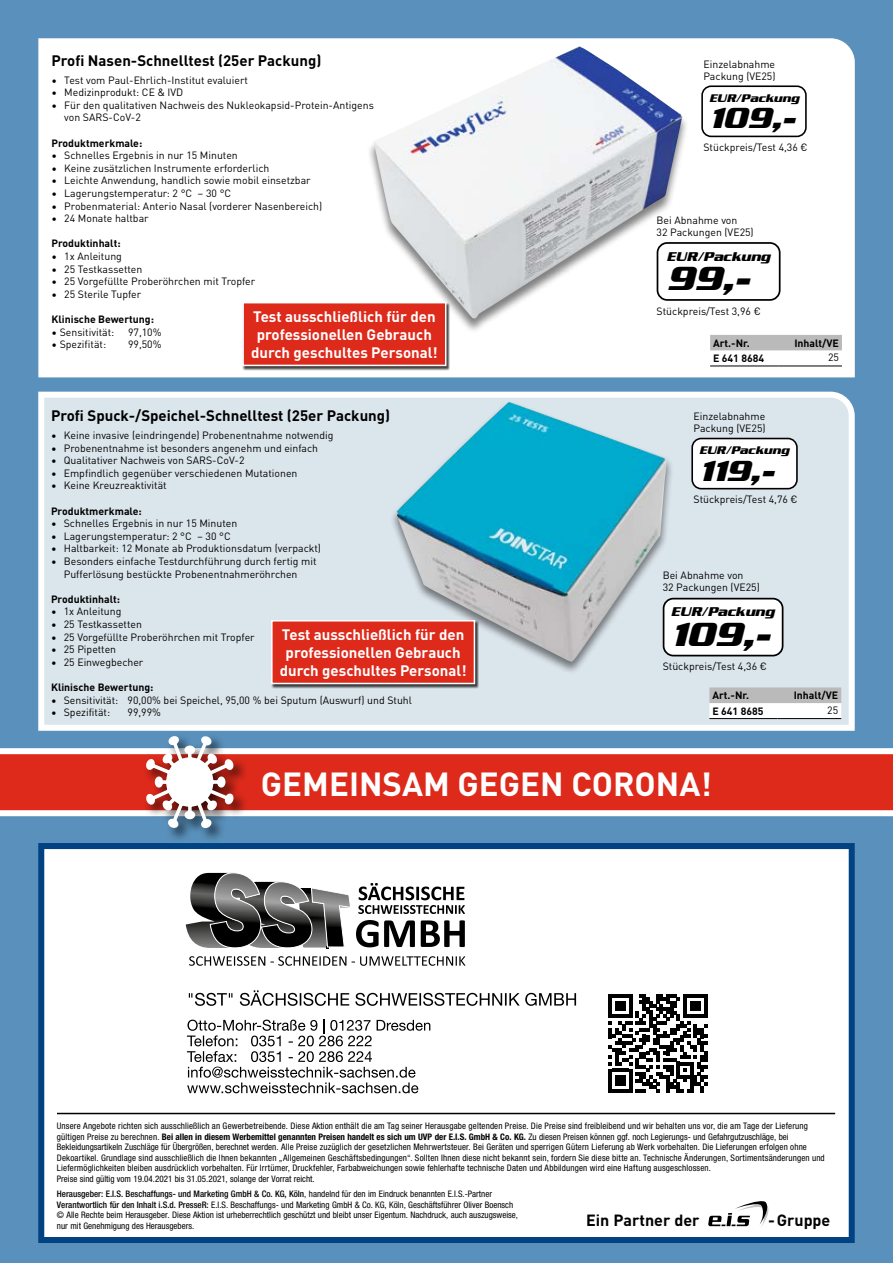
<style>
.page{position:relative;width:893px;height:1263px;background:#5991bc}
.page>*{position:absolute;margin:0;border:0;box-sizing:border-box;transform-origin:0 0}
.t1{font:italic 700 36.15px "Serpentine Sans ICG";color:#000}
.t2{font:700 33px "DIN";color:#fff}
.t3{font:italic 700 31.5px "Serpentine Sans ICG";color:#000}
.t4{font:700 16.05px "DIN";color:#000}
.t5{font:700 15px/18px "DIN";color:#fff;text-align:center}
.t6{font:700 15px "DIN";color:#000}
.t7{font:italic 700 13.8px "Serpentine Sans ICG";color:#000}
.t8{font:italic 700 12px "Serpentine Sans ICG";color:#000}
.t9{font:10.5px/12px "DINOT";color:#000}
.t10{font:700 10.5px "DIN";color:#000}
.t11{font:condensed 9px/10.5px "Helvetica Neue";letter-spacing:.015em;color:#000}
.s1{font-weight:700}
.s2{font-weight:500}
</style>
<div class="page">
<div style="left:38px;top:843px;width:817px;height:400px;background:#fff;border:6px solid #004282"></div>
<svg style="left:0;top:748px;width:893px;height:68px;background:#e24f43"></svg>
<div style="left:144px;top:734px;width:104px;height:109px;background:#000;opacity:.75"></div>
<svg style="left:144px;top:734px;width:91px;height:96px"></svg>
<hr style="left:57px;top:1113px;width:778px;height:1px;background:#000">
<svg style="left:708px;top:1201px;width:61px;height:26px"></svg>
<div style="left:38px;top:38px;width:817px;height:340px;background:#fff"></div>
<svg style="left:38px;top:391px;width:817px;height:340px;background:#dce6ec"></svg>
<svg style="left:710px;top:335px;width:132px;height:31px;background:#d8d8d8"></svg>
<hr style="left:710px;top:366px;width:68px;height:1px;background:#000">
<hr style="left:778px;top:366px;width:64px;height:1px;background:#000">
<div style="left:692px;top:438px;width:105px;height:51px;background:#fff;border-radius:9px"></div>
<div style="left:691px;top:438px;width:107px;height:51px;border:2px solid #000;border-radius:9px"></div>
<div style="left:367px;top:47px;width:323px;height:286px;background:#fff"></div>
<img style="left:373px;top:46px;width:309px;height:273px">
<div style="left:702px;top:86px;width:104px;height:50px;background:#fff;border-radius:9px"></div>
<div style="left:701px;top:85px;width:106px;height:52px;border:2px solid #000;border-radius:9px"></div>
<div style="left:657px;top:243px;width:123px;height:57px;background:#fff;border-radius:10px"></div>
<div style="left:657px;top:242px;width:123px;height:59px;border:2px solid #000;border-radius:10px"></div>
<div style="left:242px;top:302px;width:208px;height:68px;background:#000;opacity:.75"></div>
<div style="left:243px;top:303px;width:203px;height:62px;background:#dd2a1b"></div>
<div style="left:242px;top:302px;width:204px;height:64px;border:2px solid #fff"></div>
<div style="left:390px;top:400px;width:284px;height:275px;background:#000;opacity:.5"></div>
<img style="left:397px;top:402px;width:270px;height:260px">
<svg style="left:709px;top:687px;width:132px;height:31px;background:#dbdbdc"></svg>
<hr style="left:709px;top:718px;width:68px;height:1px;background:#000">
<hr style="left:777px;top:718px;width:64px;height:1px;background:#000">
<div style="left:664px;top:599px;width:119px;height:57px;background:#fff;border-radius:10px"></div>
<div style="left:663px;top:598px;width:120px;height:58px;border:2px solid #000;border-radius:10px"></div>
<div style="left:271px;top:620px;width:208px;height:68px;background:#000;opacity:.75"></div>
<div style="left:272px;top:621px;width:202px;height:62px;background:#dd2a1b"></div>
<div style="left:271px;top:620px;width:204px;height:64px;border:2px solid #fff"></div>
<svg style="left:187px;top:1019px;width:243px;height:74px"></svg>
<svg style="left:189px;top:990px;width:387px;height:16px"></svg>
<img style="left:186px;top:873px;width:23px;height:75px">
<svg style="left:209px;top:872px;width:256px;height:77px"></svg>
<svg style="left:189px;top:956px;width:276px;height:10px"></svg>
<svg style="left:609px;top:994px;width:98px;height:98px"></svg>
<h3 class="t6" style="left:52px;top:50px;width:271px">Profi Nasen-Schnelltest (25er Packung)</h3>
<p class="t9" style="left:52px;top:73px;width:198px">• Test vom Paul-Ehrlich-Institut evaluiert</p>
<p class="t9" style="left:52px;top:85px;width:133px">• Medizinprodukt: CE &amp; IVD</p>
<p class="t9" style="left:64px;top:98px;width:311px;line-height:12.6px;text-indent:-13px">• Für den qualitativen Nachweis des Nukleokapsid-Protein-Antigens von SARS-CoV-2</p>
<p class="t10" style="left:52px;top:136px;width:92px">Produktmerkmale:</p>
<p class="t9" style="left:52px;top:148px;width:188px">• Schnelles Ergebnis in nur 15 Minuten</p>
<p class="t9" style="left:52px;top:161px;width:219px">• Keine zusätzlichen Instrumente erforderlich</p>
<p class="t9" style="left:52px;top:174px;width:261px">• Leichte Anwendung, handlich sowie mobil einsetzbar</p>
<p class="t9" style="left:52px;top:186px;width:181px">• Lagerungstemperatur: 2 °C – 30 °C</p>
<p class="t9" style="left:52px;top:199px;width:272px">• Probenmaterial: Anterio Nasal (vorderer Nasenbereich)</p>
<p class="t9" style="left:52px;top:211px;width:99px">• 24 Monate haltbar</p>
<p class="t10" style="left:52px;top:237px;width:71px">Produktinhalt:</p>
<p class="t9" style="left:52px;top:249px;width:72px">• 1x Anleitung</p>
<p class="t9" style="left:52px;top:262px;width:92px">• 25 Testkassetten</p>
<p class="t9" style="left:52px;top:274px;width:205px">• 25 Vorgefüllte Proberöhrchen mit Tropfer</p>
<p class="t9" style="left:52px;top:287px;width:91px">• 25 Sterile Tupfer</p>
<p class="t10" style="left:52px;top:312px;width:104px">Klinische Bewertung:</p>
<p class="t9" style="left:52px;top:325px;width:64px">• Sensitivität:</p>
<p class="t9" style="left:128px;top:325px;width:35px">97,10%</p>
<p class="t9" style="left:52px;top:337px;width:56px">• Spezifität:</p>
<p class="t9" style="left:128px;top:337px;width:35px">99,50%</p>
<h3 class="t5" style="left:251px;top:307px;width:188px">Test ausschließlich für den professionellen Gebrauch durch geschultes Personal!</h3>
<h3 class="t6" style="left:51px;top:406px;width:341px">Profi Spuck-/Speichel-Schnelltest (25er Packung)</h3>
<p class="t9" style="left:51px;top:428px;width:284px">• Keine invasive (eindringende) Probenentnahme notwendig</p>
<p class="t9" style="left:51px;top:441px;width:269px">• Probenentnahme ist besonders angenehm und einfach</p>
<p class="t9" style="left:51px;top:454px;width:195px">• Qualitativer Nachweis von SARS-CoV-2</p>
<p class="t9" style="left:51px;top:466px;width:248px">• Empfindlich gegenüber verschiedenen Mutationen</p>
<p class="t9" style="left:51px;top:479px;width:117px">• Keine Kreuzreaktivität</p>
<p class="t10" style="left:51px;top:504px;width:92px">Produktmerkmale:</p>
<p class="t9" style="left:51px;top:517px;width:188px">• Schnelles Ergebnis in nur 15 Minuten</p>
<p class="t9" style="left:51px;top:529px;width:181px">• Lagerungstemperatur: 2 °C – 30 °C</p>
<p class="t9" style="left:51px;top:542px;width:271px">• Haltbarkeit: 12 Monate ab Produktionsdatum (verpackt)</p>
<p class="t9" style="left:51px;top:554px;width:267px;line-height:12.6px;text-align:center">• Besonders einfache Testdurchführung durch fertig mit<br>Pufferlösung bestückte Probenentnahmeröhrchen</p>
<p class="t10" style="left:51px;top:592px;width:71px">Produktinhalt:</p>
<p class="t9" style="left:51px;top:605px;width:72px">• 1x Anleitung</p>
<p class="t9" style="left:51px;top:617px;width:92px">• 25 Testkassetten</p>
<p class="t9" style="left:51px;top:630px;width:205px">• 25 Vorgefüllte Proberöhrchen mit Tropfer</p>
<p class="t9" style="left:51px;top:643px;width:67px">• 25 Pipetten</p>
<p class="t9" style="left:51px;top:655px;width:94px">• 25 Einwegbecher</p>
<p class="t10" style="left:51px;top:680px;width:104px">Klinische Bewertung:</p>
<p class="t9" style="left:51px;top:693px;width:362px">• Sensitivität: 90,00% bei Speichel, 95,00 % bei Sputum (Auswurf) und Stuhl</p>
<p class="t9" style="left:51px;top:706px;width:61px">• Spezifität:</p>
<p class="t9" style="left:128px;top:706px;width:35px">99,99%</p>
<h3 class="t5" style="left:280px;top:625px;width:188px">Test ausschließlich für den professionellen Gebrauch durch geschultes Personal!</h3>
<p class="t9" style="left:703px;top:57px;width:74px">Einzelabnahme<br>Packung (VE25)</p>
<h3 class="t8" style="left:709px;top:91px;width:92px">EUR/Packung</h3>
<h3 class="t3" style="left:709px;top:100px;width:88px">109,-</h3>
<p class="t9" style="left:703px;top:140px;width:106px">Stückpreis/Test 4,36 €</p>
<p class="t9" style="left:657px;top:213px;width:99px">Bei Abnahme von<br>32 Packungen (VE25)</p>
<h3 class="t7" style="left:667px;top:248px;width:105px">EUR/Packung</h3>
<h1 class="t1" style="left:667px;top:258px;width:85px">99,-</h1>
<p class="t9" style="left:657px;top:304px;width:106px">Stückpreis/Test 3,96 €</p>
<p class="t10" style="left:713px;top:336px;width:38px">Art.-Nr.</p>
<p class="t10" style="left:794px;top:336px;width:46px">Inhalt/VE</p>
<p class="t10" style="left:713px;top:351px;width:53px">E 641 8684</p>
<p class="t9" style="left:828px;top:351px;width:12px">25</p>
<p class="t9" style="left:693px;top:409px;width:74px">Einzelabnahme<br>Packung (VE25)</p>
<h3 class="t8" style="left:699px;top:444px;width:92px">EUR/Packung</h3>
<h3 class="t3" style="left:699px;top:452px;width:76px">119,-</h3>
<p class="t9" style="left:693px;top:492px;width:106px">Stückpreis/Test 4,76 €</p>
<p class="t9" style="left:663px;top:569px;width:99px">Bei Abnahme von<br>32 Packungen (VE25)</p>
<h3 class="t7" style="left:671px;top:604px;width:105px">EUR/Packung</h3>
<h1 class="t1" style="left:671px;top:613px;width:101px">109,-</h1>
<p class="t9" style="left:663px;top:660px;width:106px">Stückpreis/Test 4,36 €</p>
<p class="t10" style="left:712px;top:688px;width:38px">Art.-Nr.</p>
<p class="t10" style="left:794px;top:688px;width:46px">Inhalt/VE</p>
<p class="t10" style="left:712px;top:704px;width:53px">E 641 8685</p>
<p class="t9" style="left:827px;top:703px;width:12px">25</p>
<h2 class="t2" style="left:261px;top:762px;width:452px">GEMEINSAM GEGEN CORONA!</h2>
<p class="t11" style="left:57px;top:1121px;width:769px">Unsere Angebote richten sich ausschließlich an Gewerbetreibende. Diese Aktion enthält die am Tag seiner Herausgabe geltenden Preise. Die Preise sind freibleibend und wir behalten uns vor, die am Tage der Lieferung gültigen Preise zu berechnen. <span class="s1">Bei allen in diesem Werbemittel genannten Preisen handelt es sich um UVP der E.I.S. GmbH &amp; Co. KG.</span> Zu diesen Preisen können ggf. noch Legierungs- und Gefahrgutzuschläge, bei Bekleidungsartikeln Zuschläge für Übergrößen, berechnet werden. Alle Preise zuzüglich der gesetzlichen Mehrwertsteuer. Bei Geräten und sperrigen Gütern Lieferung ab Werk vorbehalten. Die Lieferungen erfolgen ohne Dekoartikel. Grundlage sind ausschließlich die Ihnen bekannten „Allgemeinen Geschäftsbedingungen“. Sollten Ihnen diese nicht bekannt sein, fordern Sie diese bitte an. Technische Änderungen, Sortimentsänderungen und Liefermöglichkeiten bleiben ausdrücklich vorbehalten. Für Irrtümer, Druckfehler, Farbabweichungen sowie fehlerhafte technische Daten und Abbildungen wird eine Haftung ausgeschlossen.<br>Preise sind gültig vom 19.04.2021 bis 31.05.2021, solange der Vorrat reicht.</p>
<p class="t11" style="left:57px;top:1188px;width:463px"><span class="s2">Herausgeber: E.I.S. Beschaffungs- und Marketing GmbH &amp; Co. KG, Köln</span>, handelnd für den im Eindruck benannten E.I.S.-Partner <span class="s2">Verantwortlich für den Inhalt i.S.d. PresseR:</span> E.I.S. Beschaffungs- und Marketing GmbH &amp; Co. KG, Köln, Geschäftsführer Oliver Boensch © Alle Rechte beim Herausgeber. Diese Aktion ist urheberrechtlich geschützt und bleibt unser Eigentum. Nachdruck, auch auszugsweise, nur mit Genehmigung des Herausgebers.</p>
<h3 class="t4" style="left:586px;top:1209px;width:115px">Ein Partner der</h3>
<h3 class="t4" style="left:768px;top:1209px;width:64px">-Gruppe</h3>
</div>
